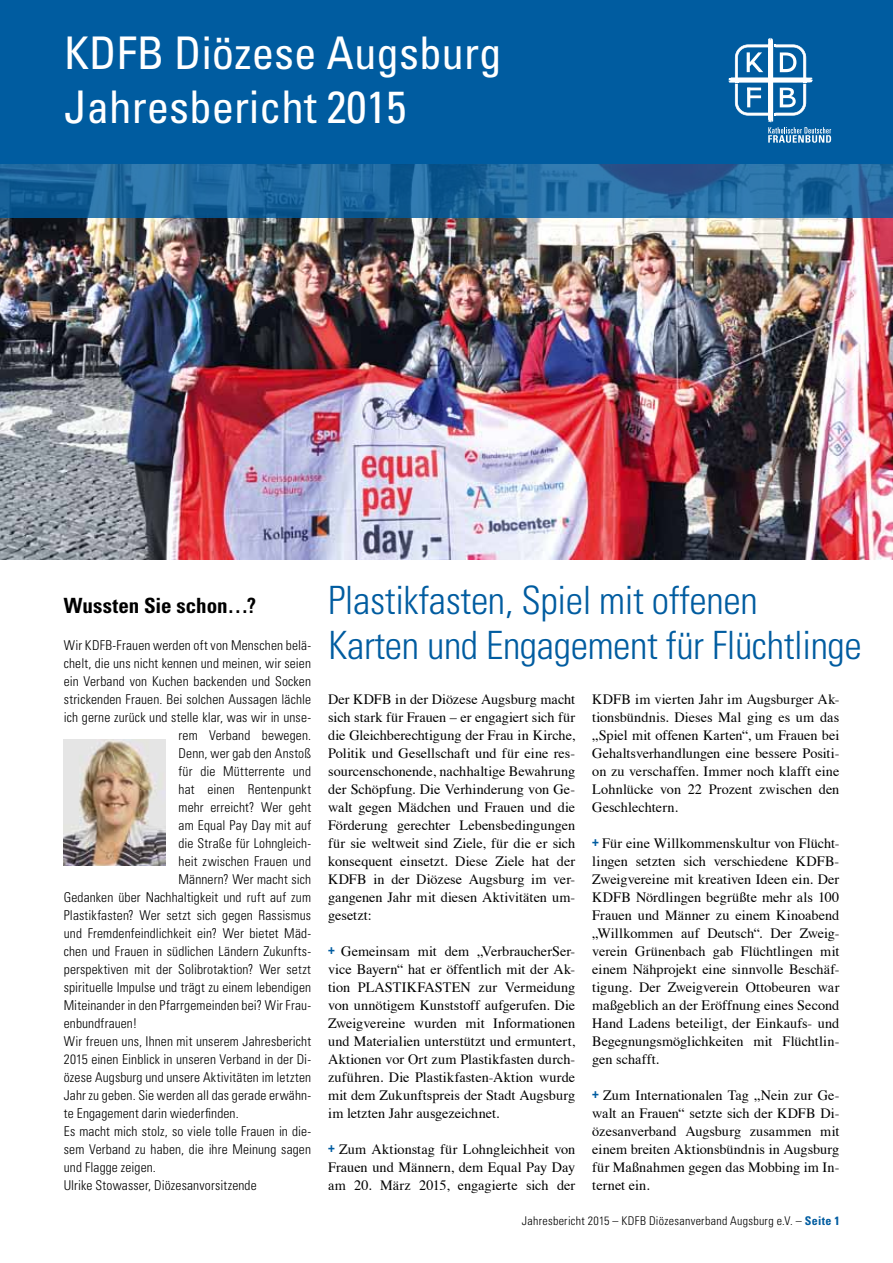
<style>
.page{position:relative;width:893px;height:1263px;background:#fff}
.page>*{position:absolute;margin:0;border:0;box-sizing:border-box;transform-origin:0 0}
.t1{font:condensed 45px/54px "Univers LT Std";color:#fff}
.t2{font:300 condensed 39px/45px "Univers LT Std";letter-spacing:-.01em;color:#005ca0}
.t3{font:700 condensed 21px "Univers LT Std";color:#000}
.t4{font:14.25px/18px "Times";color:#000;text-align:justify}
.t5{font:300 condensed 13.5px "Univers LT Std";letter-spacing:.01em;color:#000}
.t6{font:300 condensed 12px "Univers LT Std";letter-spacing:.025em;color:#000}
.s1{font-weight:700;color:#005ca0}
</style>
<div class="page">
<img style="left:0;top:218px;width:893px;height:342px">
<img style="left:64px;top:740px;width:102px;height:126px">
<svg style="left:0;top:164px;width:893px;height:54px;background:#21689e"></svg>
<div style="left:0;top:0;width:893px;height:164px;background:#005ca0"></div>
<svg style="left:728px;top:38px;width:103px;height:105px"></svg>
<h1 class="t1" style="left:64px;top:26px;width:439px">KDFB Diözese Augsburg<br>Jahresbericht 2015</h1>
<h3 class="t3" style="left:64px;top:593px;width:194px">Wussten Sie schon…?</h3>
<p class="t5" style="left:64px;top:637px;width:249px">Wir KDFB-Frauen werden oft von Menschen belä-</p>
<p class="t5" style="left:64px;top:655px;width:249px">chelt, die uns nicht kennen und meinen, wir seien</p>
<p class="t5" style="left:64px;top:673px;width:249px">ein Verband von Kuchen backenden und Socken</p>
<p class="t5" style="left:64px;top:691px;width:249px">strickenden Frauen. Bei solchen Aussagen lächle</p>
<p class="t5" style="left:64px;top:709px;width:249px">ich gerne zurück und stelle klar, was wir in unse-</p>
<p class="t5" style="left:179px;top:727px;width:134px">rem Verband bewegen.</p>
<p class="t5" style="left:179px;top:745px;width:134px">Denn, wer gab den Anstoß</p>
<p class="t5" style="left:179px;top:763px;width:134px">für die Mütterrente und</p>
<p class="t5" style="left:179px;top:781px;width:134px">hat einen Rentenpunkt</p>
<p class="t5" style="left:179px;top:799px;width:134px">mehr erreicht? Wer geht</p>
<p class="t5" style="left:179px;top:817px;width:134px">am Equal Pay Day mit auf</p>
<p class="t5" style="left:179px;top:835px;width:134px">die Straße für Lohngleich-</p>
<p class="t5" style="left:179px;top:853px;width:134px">heit zwischen Frauen und</p>
<p class="t5" style="left:179px;top:871px;width:134px">Männern? Wer macht sich</p>
<p class="t5" style="left:64px;top:889px;width:249px">Gedanken über Nachhaltigkeit und ruft auf zum</p>
<p class="t5" style="left:64px;top:907px;width:249px">Plastikfasten? Wer setzt sich gegen Rassismus</p>
<p class="t5" style="left:64px;top:925px;width:249px">und Fremdenfeindlichkeit ein? Wer bietet Mäd-</p>
<p class="t5" style="left:64px;top:943px;width:249px">chen und Frauen in südlichen Ländern Zukunfts-</p>
<p class="t5" style="left:64px;top:961px;width:249px">perspektiven mit der Solibrotaktion? Wer setzt</p>
<p class="t5" style="left:64px;top:979px;width:249px">spirituelle Impulse und trägt zu einem lebendigen</p>
<p class="t5" style="left:64px;top:997px;width:249px">Miteinander in den Pfarrgemeinden bei? Wir Frau-</p>
<p class="t5" style="left:64px;top:1015px;width:75px">enbundfrauen!</p>
<p class="t5" style="left:64px;top:1033px;width:249px">Wir freuen uns, Ihnen mit unserem Jahresbericht</p>
<p class="t5" style="left:64px;top:1051px;width:249px">2015 einen Einblick in unseren Verband in der Di-</p>
<p class="t5" style="left:64px;top:1069px;width:249px">özese Augsburg und unsere Aktivitäten im letzten</p>
<p class="t5" style="left:64px;top:1087px;width:249px">Jahr zu geben. Sie werden all das gerade erwähn-</p>
<p class="t5" style="left:64px;top:1105px;width:176px">te Engagement darin wiederfinden.</p>
<p class="t5" style="left:64px;top:1123px;width:249px">Es macht mich stolz, so viele tolle Frauen in die-</p>
<p class="t5" style="left:64px;top:1141px;width:249px">sem Verband zu haben, die ihre Meinung sagen</p>
<p class="t5" style="left:64px;top:1159px;width:94px">und Flagge zeigen.</p>
<p class="t5" style="left:64px;top:1177px;width:194px">Ulrike Stowasser, Diözesanvorsitzende</p>
<h2 class="t2" style="left:328px;top:578px;width:535px">Plastikfasten, Spiel mit offenen<br>Karten und Engagement für Flüchtlinge</h2>
<p class="t4" style="left:328px;top:689px;width:249px">Der KDFB in der Diözese Augsburg macht sich stark für Frauen – er engagiert sich für die Gleichberechtigung der Frau in Kirche, Politik und Gesellschaft und für eine res&shy;sourcenschonende, nachhaltige Bewahrung der Schöpfung. Die Verhinderung von Ge&shy;walt gegen Mädchen und Frauen und die Förderung gerechter Lebensbedingungen für sie weltweit sind Ziele, für die er sich konsequent einsetzt. Diese Ziele hat der KDFB in der Diözese Augsburg im ver&shy;gangenen Jahr mit diesen Aktivitäten um&shy;gesetzt:</p>
<p class="t4" style="left:328px;top:941px;width:249px"><sup>+</sup> Gemeinsam mit dem „VerbraucherSer&shy;vice Bayern“ hat er öffentlich mit der Ak&shy;tion PLASTIKFASTEN zur Vermeidung von unnötigem Kunststoff aufgerufen. Die Zweigvereine wurden mit Informationen und Materialien unterstützt und ermuntert, Aktionen vor Ort zum Plastikfasten durch&shy;zuführen. Die Plastikfasten-Aktion wurde mit dem Zukunftspreis der Stadt Augsburg im letzten Jahr ausgezeichnet.</p>
<p class="t4" style="left:328px;top:1139px;width:249px"><sup>+</sup> Zum Aktionstag für Lohngleichheit von Frauen und Männern, dem Equal Pay Day am 20. März 2015, engagierte sich der</p>
<p class="t4" style="left:592px;top:689px;width:249px">KDFB im vierten Jahr im Augsburger Ak&shy;tionsbündnis. Dieses Mal ging es um das „Spiel mit offenen Karten“, um Frauen bei Gehaltsverhandlungen eine bessere Positi&shy;on zu verschaffen. Immer noch klafft eine Lohnlücke von 22 Prozent zwischen den Geschlechtern.</p>
<p class="t4" style="left:592px;top:833px;width:249px"><sup>+</sup> Für eine Willkommenskultur von Flücht&shy;lingen setzten sich verschiedene KDFB-Zweigvereine mit kreativen Ideen ein. Der KDFB Nördlingen begrüßte mehr als 100<br>Frauen und Männer zu einem Kinoabend „Willkommen auf Deutsch“. Der Zweig&shy;verein Grünenbach gab Flüchtlingen mit einem Nähprojekt eine sinnvolle Beschäf&shy;tigung. Der Zweigverein Ottobeuren war maßgeblich an der Eröffnung eines Second Hand Ladens beteiligt, der Einkaufs- und Begegnungsmöglichkeiten mit Flüchtlin&shy;gen schafft.</p>
<p class="t4" style="left:592px;top:1085px;width:249px"><sup>+</sup> Zum Internationalen Tag „Nein zur Ge&shy;walt an Frauen“ setzte sich der KDFB Di&shy;özesanverband Augsburg zusammen mit einem breiten Aktionsbündnis in Augsburg für Maßnahmen gegen das Mobbing im In&shy;ternet ein.</p>
<p class="t6" style="left:522px;top:1213px;width:319px">Jahresbericht 2015 – KDFB Diözesanverband Augsburg e.V. – <span class="s1">Seite 1</span></p>
</div>
